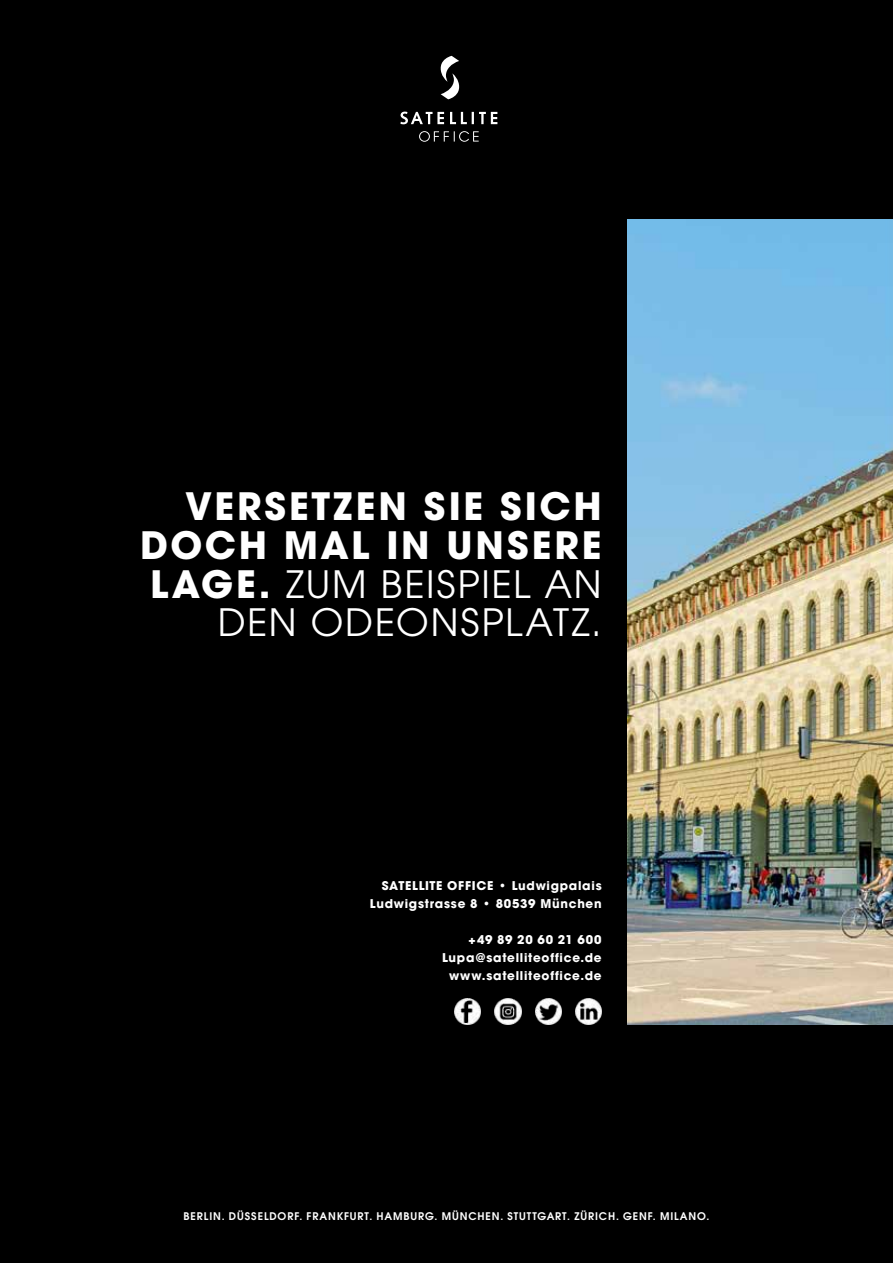
<style>
.page{position:relative;width:893px;height:1263px;background:#000}
.page>*{position:absolute;margin:0;border:0;box-sizing:border-box;transform-origin:0 0}
.t1{font:700 37.5px/38.5px "Avant Garde";letter-spacing:.075em;color:#fff;text-align:right}
.t2{font:700 12px/18px "Avant Garde";letter-spacing:.06em;color:#fff;text-align:right}
.t3{font:600 10.5px "Avant Garde";letter-spacing:.085em;color:#fff}
.s1{font-weight:400}
</style>
<div class="page">
<svg style="left:419px;top:131px;width:60px;height:11px"></svg>
<svg style="left:400px;top:112px;width:97px;height:12px"></svg>
<svg style="left:440px;top:56px;width:20px;height:43px"></svg>
<img style="left:454px;top:999px;width:27px;height:26px">
<img style="left:495px;top:999px;width:26px;height:26px">
<img style="left:575px;top:999px;width:27px;height:26px">
<img style="left:535px;top:999px;width:26px;height:26px">
<img style="left:628px;top:219px;width:265px;height:806px">
<img style="left:784px;top:940px;width:93px;height:85px">
<h1 class="t1" style="left:140px;top:487px;width:463px">VERSETZEN SIE SICH<br>DOCH MAL IN UNSERE<br>LAGE. <span class="s1">ZUM BEISPIEL AN<br>DEN ODEONSPLATZ.</span></h1>
<p class="t2" style="left:370px;top:876px;width:233px">SATELLITE OFFICE • Ludwigpalais<br>Ludwigstrasse 8 • 80539 München</p>
<p class="t2" style="left:442px;top:930px;width:161px">+49 89 20 60 21 600<br>Lupa@satelliteoffice.de www.satelliteoffice.de</p>
<p class="t3" style="left:184px;top:1209px;width:527px">BERLIN. DÜSSELDORF. FRANKFURT. HAMBURG. MÜNCHEN. STUTTGART. ZÜRICH. GENF. MILANO.</p>
</div>
